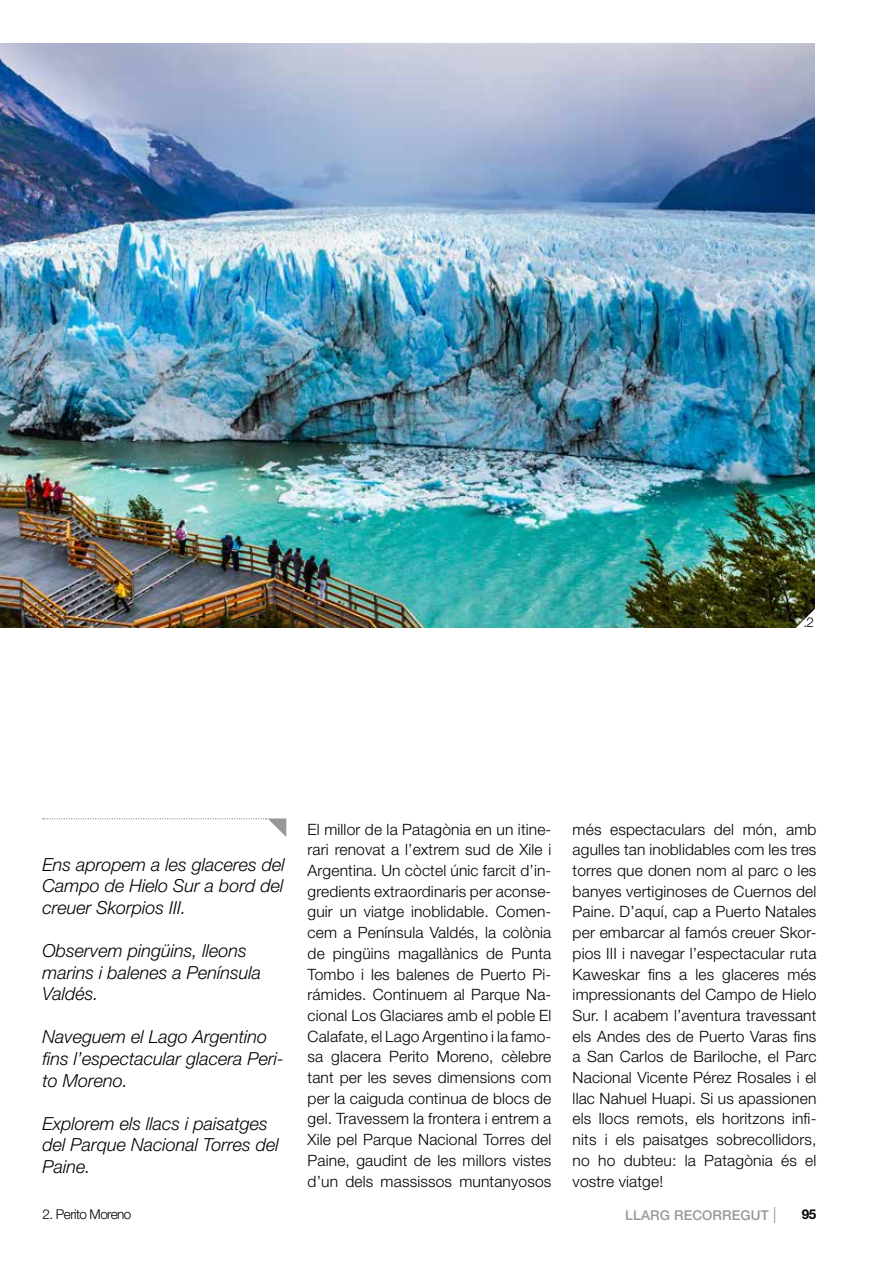
<style>
.page{position:relative;width:893px;height:1263px;background:#fff}
.page>*{position:absolute;margin:0;border:0;box-sizing:border-box;transform-origin:0 0}
.t1{font:italic 300 18px/21.6px "Helvetica Neue LT Std";color:#000}
.t2{font:300 15.6px/20.7px "Helvetica Neue LT Std";letter-spacing:.01em;color:#000;text-align:justify}
.t3{font:300 13.5px "Helvetica Neue LT Std";letter-spacing:-.04em;color:#000}
.t4{font:500 13.5px "Helvetica Neue LT Std";letter-spacing:.01em;color:#98989a}
.t5{font:700 13.5px "Helvetica Neue LT Std";color:#000}
.s1{font-weight:100;font-size:22.5px}
</style>
<div class="page">
<img style="left:0;top:44px;width:814px;height:583px">
<svg style="left:795px;top:605px;width:20px;height:23px"></svg>
<svg style="left:43px;top:818px;width:243px;height:19px"></svg>
<p class="t3" style="left:803px;top:614px;width:12px">.2</p>
<p class="t1" style="left:43px;top:853px;width:244px;text-align:justify">Ens apropem a les glaceres del Campo de Hielo Sur a bord del creuer Skorpios III.</p>
<p class="t1" style="left:43px;top:939px;width:220px">Observem pingüins, lleons marins i balenes a Península<br>Valdés.</p>
<p class="t1" style="left:43px;top:1026px;width:243px">Naveguem el Lago Argentino fins l’espectacular glacera Peri&shy;to Moreno.</p>
<p class="t1" style="left:43px;top:1112px;width:238px">Explorem els llacs i paisatges del Parque Nacional Torres del<br>Paine.</p>
<p class="t2" style="left:308px;top:818px;width:245px">El millor de la Patagònia en un itine&shy;rari renovat a l’extrem sud de Xile i Argentina. Un còctel únic farcit d’in&shy;gredients extraordinaris per aconse&shy;guir un viatge inoblidable. Comen&shy;cem a Península Valdés, la colònia de pingüins magallànics de Punta Tombo i les balenes de Puerto Pi&shy;rámides. Continuem al Parque Na&shy;cional Los Glaciares amb el poble El Calafate, el Lago Argentino i la famo&shy;sa glacera Perito Moreno, cèlebre tant per les seves dimensions com per la caiguda continua de blocs de gel. Travessem la frontera i entrem a Xile pel Parque Nacional Torres del Paine, gaudint de les millors vistes d’un dels massissos muntanyosos</p>
<p class="t2" style="left:573px;top:818px;width:245px">més espectaculars del món, amb agulles tan inoblidables com les tres torres que donen nom al parc o les banyes vertiginoses de Cuernos del Paine. D’aquí, cap a Puerto Natales per embarcar al famós creuer Skor&shy;pios III i navegar l’espectacular ruta Kaweskar fins a les glaceres més impressionants del Campo de Hielo Sur. I acabem l’aventura travessant els Andes des de Puerto Varas fins a San Carlos de Bariloche, el Parc Nacional Vicente Pérez Rosales i el llac Nahuel Huapi. Si us apassionen els llocs remots, els horitzons infi&shy;nits i els paisatges sobrecollidors, no ho dubteu: la Patagònia és el vostre viatge!</p>
<p class="t4" style="left:625px;top:1207px;width:153px">LLARG RECORREGUT <span class="s1">I</span></p>
<p class="t3" style="left:43px;top:1206px;width:90px">2. Perito Moreno</p>
<p class="t5" style="left:802px;top:1206px;width:16px">95</p>
</div>
